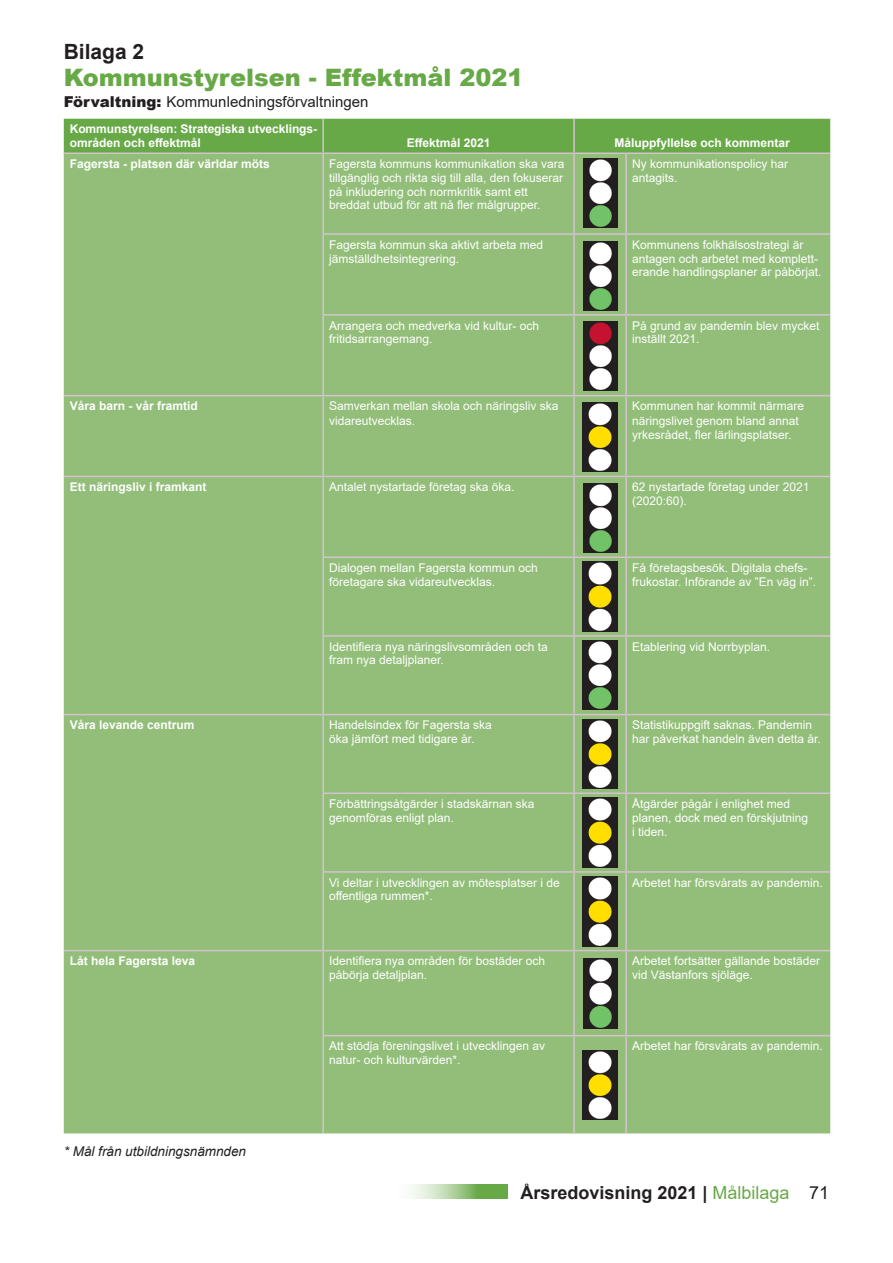
<style>
.page{position:relative;width:893px;height:1263px;background:#fff}
.page>*{position:absolute;margin:0;border:0;box-sizing:border-box;transform-origin:0 0}
.t1{font:900 24px "Arial";color:#68a947}
.t2{font:700 21px "Arial";color:#231f20}
.t3{font:700 18px "Arial";color:#231f20}
.t4{font:15px "Arial";color:#231f20}
.t5{font:italic 13.5px "Arial";color:#231f20}
.t6{font:12px/13.8px "Arial";color:#fff}
.t7{font:700 12px/13.8px "Arial";color:#fff}
.s1{font-weight:900}
.s2{font-weight:400;color:#68a947}
.s3{font-weight:400}
</style>
<div class="page">
<svg style="left:411px;top:1184px;width:97px;height:15px"></svg>
<div style="left:64px;top:119px;width:766px;height:33px;background:#68a947"></div>
<div style="left:64px;top:154px;width:766px;height:979px;background:#92be79"></div>
<div style="left:324px;top:1036px;width:506px;height:97px;background:#92be79"></div>
<hr style="left:322px;top:119px;width:2px;height:33px;background:#d4c3cf">
<hr style="left:573px;top:119px;width:2px;height:33px;background:#d4c3cf">
<hr style="left:64px;top:152px;width:259px;height:2px;background:#d4c3cf">
<hr style="left:323px;top:152px;width:251px;height:2px;background:#d4c3cf">
<hr style="left:322px;top:154px;width:2px;height:79px;background:#d4c3cf">
<hr style="left:574px;top:152px;width:52px;height:2px;background:#d4c3cf">
<hr style="left:573px;top:154px;width:2px;height:79px;background:#d4c3cf">
<hr style="left:626px;top:152px;width:204px;height:2px;background:#d4c3cf">
<hr style="left:625px;top:154px;width:2px;height:79px;background:#d4c3cf">
<hr style="left:322px;top:235px;width:2px;height:79px;background:#d4c3cf">
<hr style="left:573px;top:235px;width:2px;height:79px;background:#d4c3cf">
<hr style="left:625px;top:235px;width:2px;height:79px;background:#d4c3cf">
<hr style="left:322px;top:316px;width:2px;height:79px;background:#d4c3cf">
<hr style="left:573px;top:316px;width:2px;height:79px;background:#d4c3cf">
<hr style="left:625px;top:316px;width:2px;height:79px;background:#d4c3cf">
<hr style="left:64px;top:395px;width:259px;height:1px;background:#d4c3cf">
<hr style="left:322px;top:233px;width:252px;height:2px;background:#d4c3cf">
<hr style="left:574px;top:233px;width:52px;height:2px;background:#d4c3cf">
<hr style="left:626px;top:233px;width:204px;height:2px;background:#d4c3cf">
<hr style="left:322px;top:314px;width:252px;height:2px;background:#d4c3cf">
<hr style="left:574px;top:314px;width:52px;height:2px;background:#d4c3cf">
<hr style="left:626px;top:314px;width:204px;height:2px;background:#d4c3cf">
<hr style="left:323px;top:395px;width:251px;height:1px;background:#d4c3cf">
<hr style="left:322px;top:396px;width:2px;height:80px;background:#d4c3cf">
<hr style="left:574px;top:395px;width:52px;height:1px;background:#d4c3cf">
<hr style="left:573px;top:396px;width:2px;height:80px;background:#d4c3cf">
<hr style="left:626px;top:395px;width:204px;height:1px;background:#d4c3cf">
<hr style="left:625px;top:396px;width:2px;height:80px;background:#d4c3cf">
<hr style="left:64px;top:476px;width:259px;height:1px;background:#d4c3cf">
<hr style="left:322px;top:1035px;width:252px;height:1px;background:#d4c3cf">
<hr style="left:322px;top:1036px;width:2px;height:97px;background:#d4c3cf">
<hr style="left:574px;top:1035px;width:52px;height:1px;background:#d4c3cf">
<hr style="left:573px;top:1036px;width:2px;height:97px;background:#d4c3cf">
<hr style="left:626px;top:1035px;width:204px;height:1px;background:#d4c3cf">
<hr style="left:625px;top:1036px;width:2px;height:97px;background:#d4c3cf">
<hr style="left:323px;top:476px;width:251px;height:1px;background:#d4c3cf">
<hr style="left:322px;top:477px;width:2px;height:79px;background:#d4c3cf">
<hr style="left:574px;top:476px;width:52px;height:1px;background:#d4c3cf">
<hr style="left:573px;top:477px;width:2px;height:79px;background:#d4c3cf">
<hr style="left:626px;top:476px;width:204px;height:1px;background:#d4c3cf">
<hr style="left:625px;top:477px;width:2px;height:79px;background:#d4c3cf">
<hr style="left:322px;top:556px;width:252px;height:2px;background:#d4c3cf">
<hr style="left:322px;top:558px;width:2px;height:77px;background:#d4c3cf">
<hr style="left:574px;top:556px;width:52px;height:2px;background:#d4c3cf">
<hr style="left:573px;top:558px;width:2px;height:77px;background:#d4c3cf">
<hr style="left:626px;top:556px;width:204px;height:2px;background:#d4c3cf">
<hr style="left:625px;top:558px;width:2px;height:77px;background:#d4c3cf">
<hr style="left:322px;top:637px;width:2px;height:77px;background:#d4c3cf">
<hr style="left:573px;top:637px;width:2px;height:77px;background:#d4c3cf">
<hr style="left:625px;top:637px;width:2px;height:77px;background:#d4c3cf">
<hr style="left:64px;top:714px;width:259px;height:1px;background:#d4c3cf">
<hr style="left:322px;top:635px;width:252px;height:2px;background:#d4c3cf">
<hr style="left:574px;top:635px;width:52px;height:2px;background:#d4c3cf">
<hr style="left:626px;top:635px;width:204px;height:2px;background:#d4c3cf">
<hr style="left:323px;top:714px;width:251px;height:1px;background:#d4c3cf">
<hr style="left:322px;top:715px;width:2px;height:77px;background:#d4c3cf">
<hr style="left:574px;top:714px;width:52px;height:1px;background:#d4c3cf">
<hr style="left:573px;top:715px;width:2px;height:77px;background:#d4c3cf">
<hr style="left:626px;top:714px;width:204px;height:1px;background:#d4c3cf">
<hr style="left:625px;top:715px;width:2px;height:77px;background:#d4c3cf">
<hr style="left:322px;top:794px;width:2px;height:77px;background:#d4c3cf">
<hr style="left:573px;top:794px;width:2px;height:77px;background:#d4c3cf">
<hr style="left:625px;top:794px;width:2px;height:77px;background:#d4c3cf">
<hr style="left:322px;top:873px;width:2px;height:77px;background:#d4c3cf">
<hr style="left:573px;top:873px;width:2px;height:77px;background:#d4c3cf">
<hr style="left:625px;top:873px;width:2px;height:77px;background:#d4c3cf">
<hr style="left:322px;top:951px;width:2px;height:84px;background:#d4c3cf">
<hr style="left:573px;top:951px;width:2px;height:84px;background:#d4c3cf">
<hr style="left:625px;top:951px;width:2px;height:84px;background:#d4c3cf">
<hr style="left:64px;top:950px;width:259px;height:1px;background:#d4c3cf">
<hr style="left:322px;top:792px;width:252px;height:2px;background:#d4c3cf">
<hr style="left:574px;top:792px;width:52px;height:2px;background:#d4c3cf">
<hr style="left:626px;top:792px;width:204px;height:2px;background:#d4c3cf">
<hr style="left:322px;top:871px;width:252px;height:2px;background:#d4c3cf">
<hr style="left:574px;top:871px;width:52px;height:2px;background:#d4c3cf">
<hr style="left:626px;top:871px;width:204px;height:2px;background:#d4c3cf">
<hr style="left:323px;top:950px;width:251px;height:1px;background:#d4c3cf">
<hr style="left:574px;top:950px;width:52px;height:1px;background:#d4c3cf">
<hr style="left:626px;top:950px;width:204px;height:1px;background:#d4c3cf">
<img style="left:583px;top:158px;width:35px;height:70px">
<img style="left:583px;top:241px;width:35px;height:70px">
<img style="left:583px;top:321px;width:35px;height:69px">
<img style="left:583px;top:402px;width:35px;height:69px">
<img style="left:583px;top:483px;width:35px;height:69px">
<img style="left:583px;top:562px;width:35px;height:69px">
<img style="left:583px;top:958px;width:35px;height:70px">
<img style="left:582px;top:1050px;width:35px;height:70px">
<img style="left:582px;top:877px;width:35px;height:69px">
<img style="left:582px;top:719px;width:35px;height:70px">
<img style="left:583px;top:640px;width:34px;height:70px">
<img style="left:582px;top:798px;width:35px;height:69px">
<p class="t2" style="left:64px;top:37px;width:82px">Bilaga 2</p>
<p class="t1" style="left:64px;top:60px;width:461px">Kommunstyrelsen - Effektmål 2021</p>
<p class="t4" style="left:64px;top:92px;width:306px"><span class="s1">Förvaltning:</span> Kommunledningsförvaltningen</p>
<p class="t7" style="left:70px;top:122px;width:249px">Kommunstyrelsen: Strategiska utvecklings&shy;områden och effektmål</p>
<p class="t7" style="left:407px;top:136px;width:85px">Effektmål 2021</p>
<p class="t7" style="left:614px;top:136px;width:177px">Måluppfyllelse och kommentar</p>
<p class="t7" style="left:70px;top:157px;width:202px">Fagersta - platsen där världar möts</p>
<p class="t6" style="left:329px;top:157px;width:237px">Fagersta kommuns kommunikation ska vara tillgänglig och rikta sig till alla, den fokuserar på inkludering och normkritik samt ett breddat utbud för att nå fler målgrupper.</p>
<p class="t6" style="left:632px;top:157px;width:158px">Ny kommunikationspolicy har antagits.</p>
<p class="t6" style="left:329px;top:238px;width:216px">Fagersta kommun ska aktivt arbeta med jämställdhetsintegrering.</p>
<p class="t6" style="left:632px;top:238px;width:191px">Kommunens folkhälsostrategi är antagen och arbetet med komplett&shy;erande handlingsplaner är påbörjat.</p>
<p class="t6" style="left:329px;top:318px;width:212px">Arrangera och medverka vid kultur- och fritidsarrangemang.</p>
<p class="t6" style="left:632px;top:318px;width:189px">På grund av pandemin blev mycket inställt 2021.</p>
<p class="t7" style="left:70px;top:399px;width:130px">Våra barn - vår framtid</p>
<p class="t6" style="left:329px;top:399px;width:231px;line-height:14.4px">Samverkan mellan skola och näringsliv ska vidareutvecklas.</p>
<p class="t6" style="left:632px;top:399px;width:174px;line-height:14.4px">Kommunen har kommit närmare näringslivet genom bland annat yrkesrådet, fler lärlingsplatser.</p>
<p class="t7" style="left:70px;top:480px;width:138px">Ett näringsliv i framkant</p>
<p class="t6" style="left:329px;top:480px;width:187px">Antalet nystartade företag ska öka.</p>
<p class="t6" style="left:632px;top:480px;width:179px">62 nystartade företag under 2021 (2020:60).</p>
<p class="t6" style="left:329px;top:561px;width:210px">Dialogen mellan Fagersta kommun och företagare ska vidareutvecklas.</p>
<p class="t6" style="left:632px;top:561px;width:186px">Få företagsbesök. Digitala chefs&shy;frukostar. Införande av ”En väg in”.</p>
<p class="t6" style="left:329px;top:639px;width:220px">Identifiera nya näringslivsområden och ta fram nya detaljplaner.</p>
<p class="t6" style="left:632px;top:639px;width:140px">Etablering vid Norrbyplan.</p>
<p class="t7" style="left:70px;top:718px;width:126px">Våra levande centrum</p>
<p class="t6" style="left:329px;top:718px;width:164px">Handelsindex för Fagersta ska öka jämfört med tidigare år.</p>
<p class="t6" style="left:632px;top:718px;width:190px">Statistikuppgift saknas. Pandemin har påverkat handeln även detta år.</p>
<p class="t6" style="left:329px;top:797px;width:207px">Förbättringsåtgärder i stadskärnan ska genomföras enligt plan.</p>
<p class="t6" style="left:632px;top:797px;width:178px">Åtgärder pågår i enlighet med planen, dock med en förskjutning i tiden.</p>
<p class="t6" style="left:329px;top:875px;width:232px">Vi deltar i utvecklingen av mötesplatser i de offentliga rummen*.</p>
<p class="t6" style="left:632px;top:875px;width:192px">Arbetet har försvårats av pandemin.</p>
<p class="t7" style="left:70px;top:954px;width:127px">Låt hela Fagersta leva</p>
<p class="t6" style="left:329px;top:954px;width:218px">Identifiera nya områden för bostäder och påbörja detaljplan.</p>
<p class="t6" style="left:632px;top:954px;width:190px">Arbetet fortsätter gällande bostäder vid Västanfors sjöläge.</p>
<p class="t5" style="left:64px;top:1142px;width:184px">* Mål från utbildningsnämnden</p>
<p class="t6" style="left:329px;top:1039px;width:218px">Att stödja föreningslivet i utvecklingen av natur- och kulturvärden*.</p>
<p class="t6" style="left:632px;top:1039px;width:192px">Arbetet har försvårats av pandemin.</p>
<h3 class="t3" style="left:520px;top:1180px;width:310px">Årsredovisning 2021 | <span class="s2">Målbilaga</span> <span class="s3">71</span></h3>
</div>
